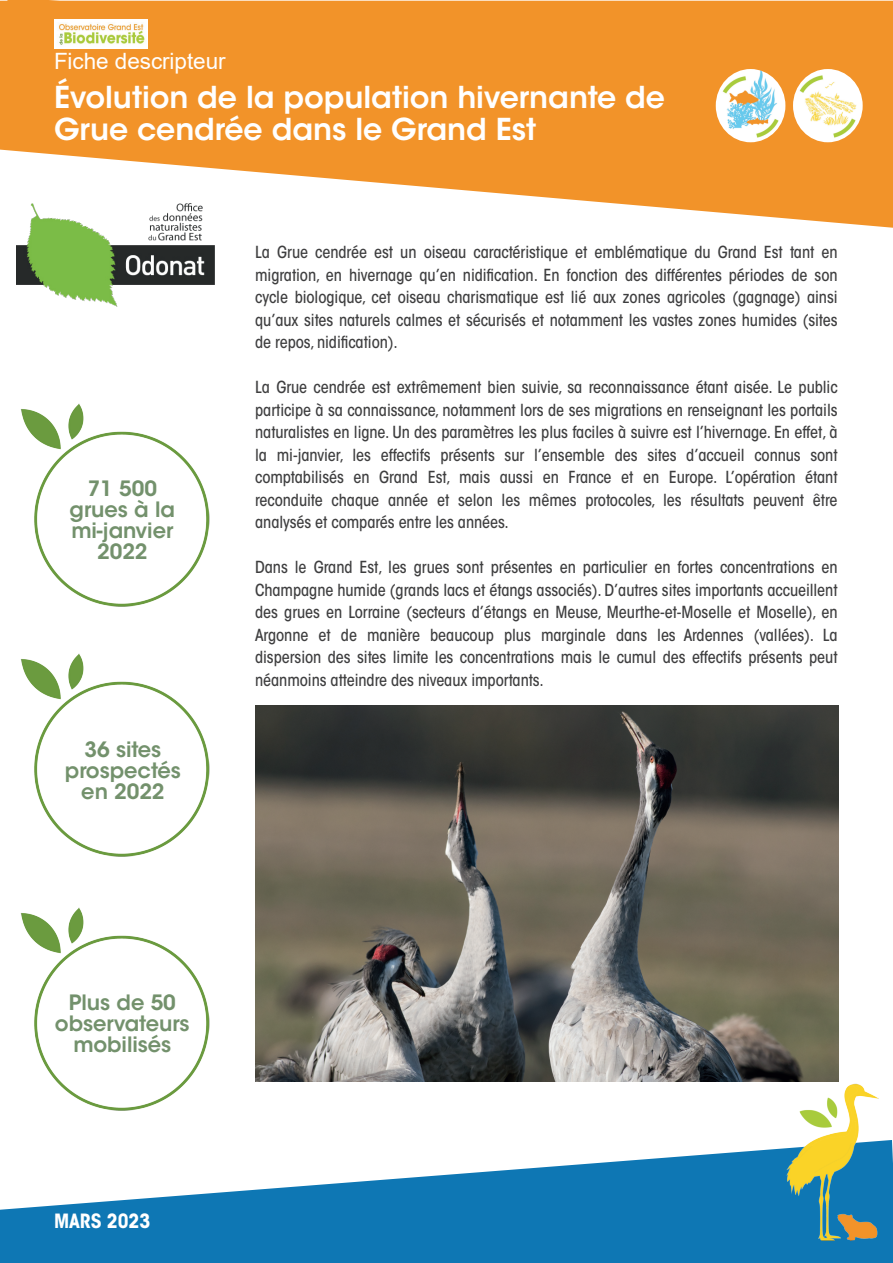
<style>
.page{position:relative;width:893px;height:1263px;background:#fff}
.page>*{position:absolute;margin:0;border:0;box-sizing:border-box;transform-origin:0 0}
.t1{font:600 30px/32.5px "ITC Avant Garde Std";letter-spacing:-.005em;color:#fff}
.t2{font:22.5px "Arial";letter-spacing:-.005em;color:#fff}
.t3{font:600 21px/21px "ITC Avant Garde Std";letter-spacing:-.005em;color:#73916c;text-align:center}
.t4{font:700 condensed 19.5px "ITC Avant Garde Std";color:#fff}
.t5{font:500 condensed 16.5px/22.5px "ITC Avant Garde Std";letter-spacing:-.005em;color:#3e3e3f;text-align:justify}
</style>
<div class="page">
<svg style="left:0;top:0;width:893px;height:228px"></svg>
<div style="left:0;top:1px;width:893px;height:121px;background:#f29329"></div>
<img style="left:16px;top:202px;width:198px;height:104px">
<svg style="left:0;top:1152px;width:727px;height:111px;fill:#0e77b4"></svg>
<img style="left:20px;top:653px;width:190px;height:204px">
<img style="left:20px;top:907px;width:190px;height:204px">
<img style="left:20px;top:403px;width:190px;height:204px">
<img style="left:727px;top:1083px;width:166px;height:180px">
<img style="left:54px;top:20px;width:94px;height:28px">
<img style="left:716px;top:69px;width:69px;height:73px;border-radius:50%">
<img style="left:793px;top:69px;width:70px;height:73px;border-radius:50%">
<img style="left:256px;top:706px;width:583px;height:376px">
<h2 class="t2" style="left:54px;top:48px;width:173px">Fiche descripteur</h2>
<h1 class="t1" style="left:54px;top:84px;width:613px">Évolution de la population hivernante de<br>Grue cendrée dans le Grand Est</h1>
<p class="t3" style="left:70px;top:480px;width:107px">71 500 grues à la mi-janvier<br>2022</p>
<p class="t3" style="left:65px;top:742px;width:118px">36 sites prospectés en 2022</p>
<p class="t5" style="left:255px;top:243px;width:584px">La Grue cendrée est un oiseau caractéristique et emblématique du Grand Est tant en migration, en hivernage qu’en nidification. En fonction des différentes périodes de son cycle biologique, cet oiseau charismatique est lié aux zones agricoles (gagnage) ainsi qu’aux sites naturels calmes et sécurisés et notamment les vastes zones humides (sites de repos, nidification).</p>
<p class="t5" style="left:255px;top:378px;width:584px">La Grue cendrée est extrêmement bien suivie, sa reconnaissance étant aisée. Le public participe à sa connaissance, notamment lors de ses migrations en renseignant les portails naturalistes en ligne. Un des paramètres les plus faciles à suivre est l’hivernage. En effet, à la mi-janvier, les effectifs présents sur l’ensemble des sites d’accueil connus sont comptabilisés en Grand Est, mais aussi en France et en Europe. L’opération étant reconduite chaque année et selon les mêmes protocoles, les résultats peuvent être analysés et comparés entre les années.</p>
<p class="t5" style="left:255px;top:558px;width:584px">Dans le Grand Est, les grues sont présentes en particulier en fortes concentrations en Champagne humide (grands lacs et étangs associés). D’autres sites importants accueillent des grues en Lorraine (secteurs d’étangs en Meuse, Meurthe-et-Moselle et Moselle), en Argonne et de manière beaucoup plus marginale dans les Ardennes (vallées). La dispersion des sites limite les concentrations mais le cumul des effectifs présents peut néanmoins atteindre des niveaux importants.</p>
<p class="t3" style="left:55px;top:994px;width:136px">Plus de 50 observateurs mobilisés</p>
<p class="t4" style="left:54px;top:1213px;width:98px">MARS 2023</p>
</div>
